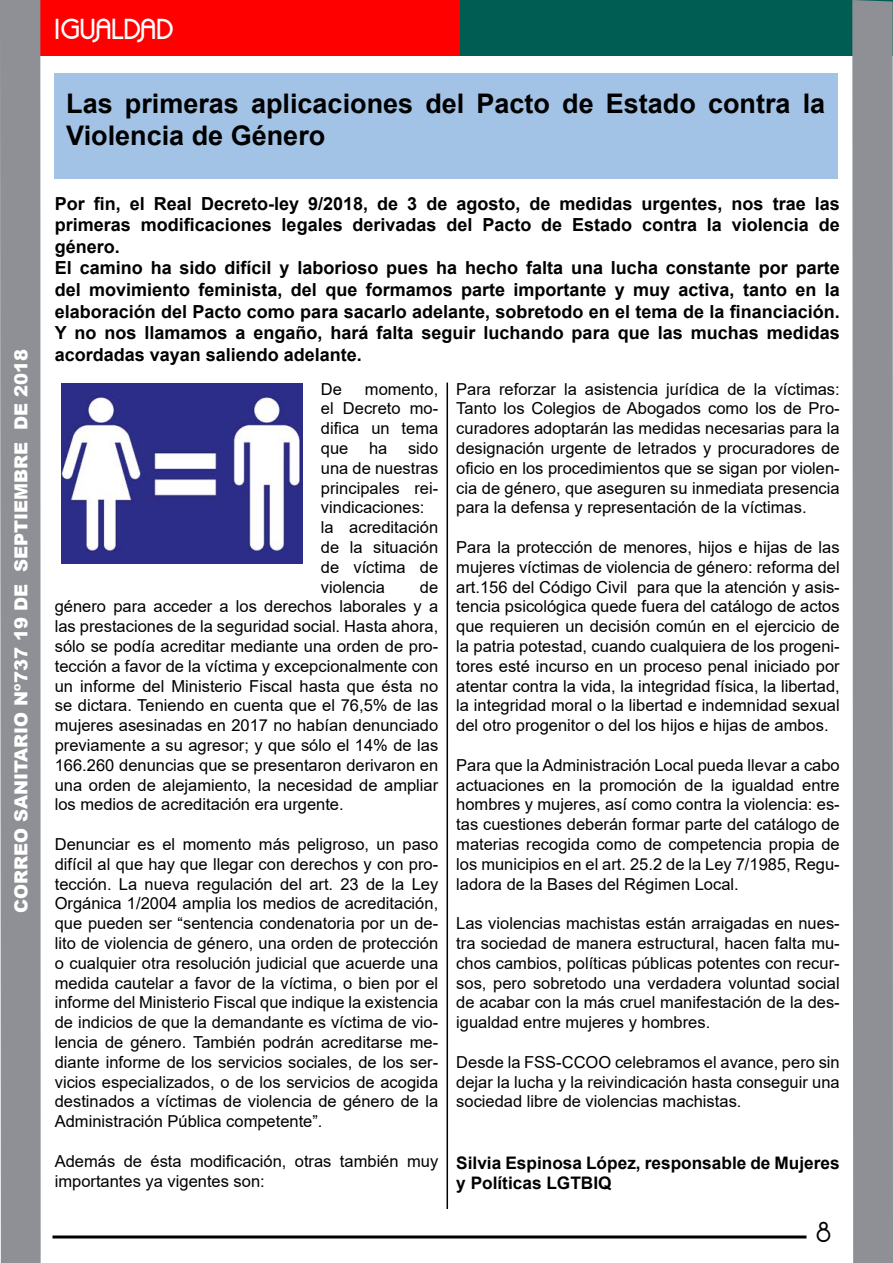
<style>
.page{position:relative;width:893px;height:1263px;background:#fff}
.page>*{position:absolute;margin:0;border:0;box-sizing:border-box;transform-origin:0 0}
.t1{font:700 27px/32.4px "Arial";color:#000}
.t2{font:700 27px "Quadranta";color:#fff}
.t3{font:27px "Quadranta";color:#000}
.t4{font:700 18px/21.6px "Arial";color:#000}
.t5{font:900 18px "Arial";color:#fff}
.t6{font:700 17.25px/20.7px "Arial";color:#000}
.t7{font:16.5px/19.8px "Arial";color:#000;text-align:justify}
</style>
<div class="page">
<div style="left:460px;top:0;width:433px;height:55px;background:#005d53"></div>
<div style="left:41px;top:0;width:419px;height:55px;background:#f00"></div>
<div style="left:54px;top:73px;width:783px;height:105px;background:#a2c3e6"></div>
<div style="left:0;top:0;width:41px;height:1263px;background:#8e9095"></div>
<div style="left:852px;top:0;width:41px;height:1263px;background:#8e9095"></div>
<hr style="left:52px;top:1235px;width:754px;height:3px;background:#000">
<img style="left:62px;top:384px;width:240px;height:180px">
<hr style="left:447px;top:383px;width:1px;height:826px;background:#000">
<p class="t5" style="left:8px;top:913px;width:565px;rotate:-90deg">CORREO SANITARIO Nº737 19 DE SEPTIEMBRE DE 2018</p>
<h1 class="t2" style="left:54px;top:12px;width:121px">IGUALDAD</h1>
<h1 class="t1" style="left:66px;top:88px;width:760px">Las primeras aplicaciones del Pacto de Estado contra la<br>Violencia de Género</h1>
<p class="t4" style="left:55px;top:193px;width:786px">Por fin, el Real Decreto-ley 9/2018, de 3 de agosto, de medidas urgentes, nos trae las primeras modificaciones legales derivadas del Pacto de Estado contra la violencia de género.<br>El camino ha sido difícil y laborioso pues ha hecho falta una lucha constante por parte del movimiento feminista, del que formamos parte importante y muy activa, tanto en la elaboración del Pacto como para sacarlo adelante, sobretodo en el tema de la financiación.<br>Y no nos llamamos a engaño, hará falta seguir luchando para que las muchas medidas acordadas vayan saliendo adelante.</p>
<p class="t7" style="left:321px;top:379px;width:23px">De</p>
<p class="t7" style="left:321px;top:379px;width:119px;text-align:left;text-indent:44px">momento, el Decreto mo&shy;difica un tema que ha sido una de nuestras principales rei&shy;vindicaciones: la acreditación de la situación de víctima de violencia</p>
<p class="t7" style="left:55px;top:577px;width:385px;text-indent:365px">de género para acceder a los derechos laborales y a las prestaciones de la seguridad social. Hasta ahora, sólo se podía acreditar mediante una orden de pro&shy;tección a favor de la víctima y excepcionalmente con un informe del Ministerio Fiscal hasta que ésta no se dictara. Teniendo en cuenta que el 76,5% de las mujeres asesinadas en 2017 no habían denunciado previamente a su agresor; y que sólo el 14% de las 166.260 denuncias que se presentaron derivaron en una orden de alejamiento, la necesidad de ampliar los medios de acreditación era urgente.</p>
<p class="t7" style="left:55px;top:834px;width:385px">Denunciar es el momento más peligroso, un paso difícil al que hay que llegar con derechos y con pro&shy;tección. La nueva regulación del art. 23 de la Ley Orgánica 1/2004 amplia los medios de acreditación, que pueden ser “sentencia condenatoria por un de&shy;lito de violencia de género, una orden de protección o cualquier otra resolución judicial que acuerde una medida cautelar a favor de la víctima, o bien por el informe del Ministerio Fiscal que indique la existencia de indicios de que la demandante es víctima de vio&shy;lencia de género. También podrán acreditarse me&shy;diante informe de los servicios sociales, de los ser&shy;vicios especializados, o de los servicios de acogida destinados a víctimas de violencia de género de la Administración Pública competente”.</p>
<p class="t7" style="left:55px;top:1151px;width:385px">Además de ésta modificación, otras también muy importantes ya vigentes son:</p>
<p class="t7" style="left:456px;top:379px;width:385px">Para reforzar la asistencia jurídica de la víctimas:<br>Tanto los Colegios de Abogados como los de Pro&shy;curadores adoptarán las medidas necesarias para la designación urgente de letrados y procuradores de oficio en los procedimientos que se sigan por violen&shy;cia de género, que aseguren su inmediata presencia para la defensa y representación de la víctimas.</p>
<p class="t7" style="left:456px;top:537px;width:385px">Para la protección de menores, hijos e hijas de las mujeres víctimas de violencia de género: reforma del art.156 del Código Civil para que la atención y asis&shy;tencia psicológica quede fuera del catálogo de actos que requieren un decisión común en el ejercicio de la patria potestad, cuando cualquiera de los progeni&shy;tores esté incurso en un proceso penal iniciado por atentar contra la vida, la integridad física, la libertad, la integridad moral o la libertad e indemnidad sexual del otro progenitor o del los hijos e hijas de ambos.</p>
<p class="t7" style="left:456px;top:755px;width:385px">Para que la Administración Local pueda llevar a cabo actuaciones en la promoción de la igualdad entre hombres y mujeres, así como contra la violencia: es&shy;tas cuestiones deberán formar parte del catálogo de materias recogida como de competencia propia de los municipios en el art. 25.2 de la Ley 7/1985, Regu&shy;ladora de la Bases del Régimen Local.</p>
<p class="t7" style="left:456px;top:913px;width:385px">Las violencias machistas están arraigadas en nues&shy;tra sociedad de manera estructural, hacen falta mu&shy;chos cambios, políticas públicas potentes con recur&shy;sos, pero sobretodo una verdadera voluntad social de acabar con la más cruel manifestación de la des&shy;igualdad entre mujeres y hombres.</p>
<p class="t7" style="left:456px;top:1052px;width:385px">Desde la FSS-CCOO celebramos el avance, pero sin dejar la lucha y la reivindicación hasta conseguir una sociedad libre de violencias machistas.</p>
<p class="t6" style="left:456px;top:1152px;width:385px">Silvia Espinosa López, responsable de Mujeres y Políticas LGTBIQ</p>
<h1 class="t3" style="left:816px;top:1216px;width:16px">8</h1>
</div>
